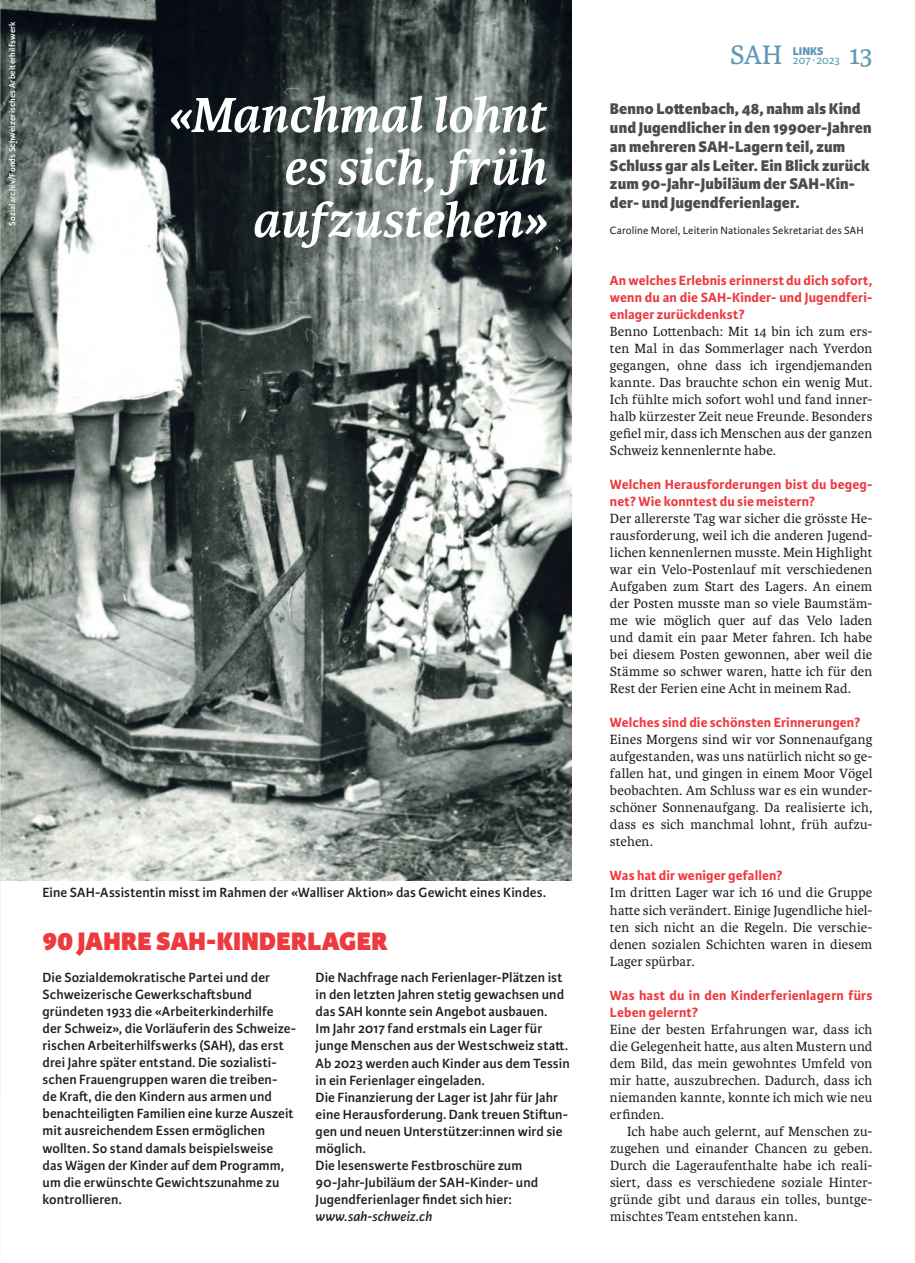
<style>
.page{position:relative;width:915px;height:1263px;background:#fff}
.page>*{position:absolute;margin:0;border:0;box-sizing:border-box;transform-origin:0 0}
.t1{font:italic 700 52.5px/52.5px "Karmina";letter-spacing:-.01em;color:#fff;text-align:right}
.t2{font:28.5px "Karmina";color:#6197b5}
.t3{font:800 27px "Karmina Sans";letter-spacing:.005em;color:#ee3a3e}
.t4{font:800 16.5px/18.8px "Karmina Sans";letter-spacing:.005em;color:#4b4c4d}
.t5{font:14.25px/17px "Karmina";letter-spacing:.01em;color:#231f20;text-align:justify}
.t6{font:600 14.25px/17px "Karmina Sans";letter-spacing:.005em;color:#231f20}
.t7{font:700 14.25px/17px "Karmina Sans";letter-spacing:.01em;color:#ee3a3e}
.t8{font:italic 600 14.25px "Karmina Sans";letter-spacing:.01em;color:#231f20}
.t9{font:12px "Karmina Sans";letter-spacing:-.01em;color:#6197b5}
.t10{font:800 12px "Karmina Sans";color:#6197b5}
.t11{font:11.25px "Karmina Sans";letter-spacing:.015em;color:#231f20}
.t12{font:600 9px "Karmina Sans";letter-spacing:.02em;color:#fff}
</style>
<div class="page">
<img style="left:0;top:0;width:571px;height:880px">
<img style="left:0;top:324px;width:1px;height:317px">
<img style="left:0;top:155px;width:1px;height:156px">
<p class="t12" style="left:7px;top:226px;width:206px;rotate:-90deg">Sozialarchiv/Fonds Schweizerisches Arbeiterhilfswerk</p>
<h1 class="t1" style="left:167px;top:89px;width:380px">«Manchmal lohnt es sich, früh aufzustehen»</h1>
<p class="t6" style="left:43px;top:884px;width:505px">Eine SAH-Assistentin misst im Rahmen der «Walliser Aktion» das Gewicht eines Kindes.</p>
<h3 class="t3" style="left:43px;top:925px;width:346px">90 JAHRE SAH-KINDERLAGER</h3>
<p class="t6" style="left:43px;top:969px;width:255px">Die Sozialdemokratische Partei und der Schweizerische Gewerkschaftsbund gründeten 1933 die «Arbeiterkinderhilfe der Schweiz», die Vorläuferin des Schweize&shy;rischen Arbeiterhilfswerks (SAH), das erst drei Jahre später entstand. Die sozialisti&shy;schen Frauengruppen waren die treiben-<br>de Kraft, die den Kindern aus armen und benachteiligten Familien eine kurze Auszeit mit ausreichendem Essen ermöglichen wollten. So stand damals beispielsweise das Wägen der Kinder auf dem Programm, um die erwünschte Gewichtszunahme zu kontrollieren.</p>
<p class="t6" style="left:315px;top:969px;width:255px">Die Nachfrage nach Ferienlager-Plätzen ist in den letzten Jahren stetig gewachsen und das SAH konnte sein Angebot ausbauen.<br>Im Jahr 2017 fand erstmals ein Lager für junge Menschen aus der Westschweiz statt.<br>Ab 2023 werden auch Kinder aus dem Tessin in ein Ferienlager eingeladen.<br>Die Finanzierung der Lager ist Jahr für Jahr eine Herausforderung. Dank treuen Stiftun&shy;gen und neuen Unterstützer:innen wird sie möglich.<br>Die lesenswerte Festbroschüre zum 90-Jahr-Jubiläum der SAH-Kinder- und Jugendferienlager findet sich hier:</p>
<p class="t8" style="left:315px;top:1208px;width:118px">www.sah-schweiz.ch</p>
<h2 class="t2" style="left:729px;top:39px;width:54px">SAH</h2>
<p class="t10" style="left:792px;top:44px;width:32px">LINKS</p>
<p class="t9" style="left:792px;top:53px;width:48px">207 ∙ 2023</p>
<h2 class="t2" style="left:848px;top:39px;width:25px">13</h2>
<p class="t4" style="left:609px;top:100px;width:263px">Benno Lottenbach, 48, nahm als Kind und Jugendlicher in den 1990er-Jahren an mehreren SAH-Lagern teil, zum Schluss gar als Leiter. Ein Blick zurück zum 90-Jahr-Jubiläum der SAH-Kin&shy;der- und Jugendferienlager.</p>
<p class="t11" style="left:609px;top:224px;width:255px">Caroline Morel, Leiterin Nationales Sekretariat des SAH</p>
<p class="t7" style="left:609px;top:272px;width:264px;text-align:justify">An welches Erlebnis erinnerst du dich sofort, wenn du an die SAH-Kinder- und Jugendferi&shy;enlager zurückdenkst?</p>
<p class="t5" style="left:609px;top:323px;width:264px">Benno Lottenbach: Mit 14 bin ich zum ers&shy;ten Mal in das Sommerlager nach Yverdon gegangen, ohne dass ich irgendjemanden kannte. Das brauchte schon ein wenig Mut.<br>Ich fühlte mich sofort wohl und fand inner&shy;halb kürzester Zeit neue Freunde. Besonders gefiel mir, dass ich Menschen aus der ganzen Schweiz kennenlernte habe.</p>
<p class="t7" style="left:609px;top:476px;width:264px">Welchen Herausforderungen bist du begeg&shy;net? Wie konntest du sie meistern?</p>
<p class="t5" style="left:609px;top:510px;width:264px">Der allererste Tag war sicher die grösste He&shy;rausforderung, weil ich die anderen Jugend&shy;lichen kennenlernen musste. Mein Highlight war ein Velo-Postenlauf mit verschiedenen Aufgaben zum Start des Lagers. An einem der Posten musste man so viele Baumstäm&shy;me wie möglich quer auf das Velo laden und damit ein paar Meter fahren. Ich habe bei diesem Posten gewonnen, aber weil die Stämme so schwer waren, hatte ich für den Rest der Ferien eine Acht in meinem Rad.</p>
<p class="t7" style="left:609px;top:714px;width:252px">Welches sind die schönsten Erinnerungen?</p>
<p class="t5" style="left:609px;top:731px;width:264px">Eines Morgens sind wir vor Sonnenaufgang aufgestanden, was uns natürlich nicht so ge&shy;fallen hat, und gingen in einem Moor Vögel beobachten. Am Schluss war es ein wunder&shy;schöner Sonnenaufgang. Da realisierte ich, dass es sich manchmal lohnt, früh aufzu&shy;stehen.</p>
<p class="t7" style="left:609px;top:868px;width:174px">Was hat dir weniger gefallen?</p>
<p class="t5" style="left:609px;top:884px;width:264px">Im dritten Lager war ich 16 und die Gruppe hatte sich verändert. Einige Jugendliche hiel&shy;ten sich nicht an die Regeln. Die verschie&shy;denen sozialen Schichten waren in diesem Lager spürbar.</p>
<p class="t7" style="left:609px;top:987px;width:264px">Was hast du in den Kinderferienlagern fürs<br>Leben gelernt?</p>
<p class="t5" style="left:609px;top:1021px;width:264px">Eine der besten Erfahrungen war, dass ich die Gelegenheit hatte, aus alten Mustern und dem Bild, das mein gewohntes Umfeld von mir hatte, auszubrechen. Dadurch, dass ich niemanden kannte, konnte ich mich wie neu erfinden.</p>
<p class="t5" style="left:609px;top:1123px;width:264px;text-indent:17px">Ich habe auch gelernt, auf Menschen zu&shy;zugehen und einander Chancen zu geben.<br>Durch die Lageraufenthalte habe ich reali&shy;siert, dass es verschiedene soziale Hinter&shy;gründe gibt und daraus ein tolles, buntge&shy;mischtes Team entstehen kann.</p>
</div>
